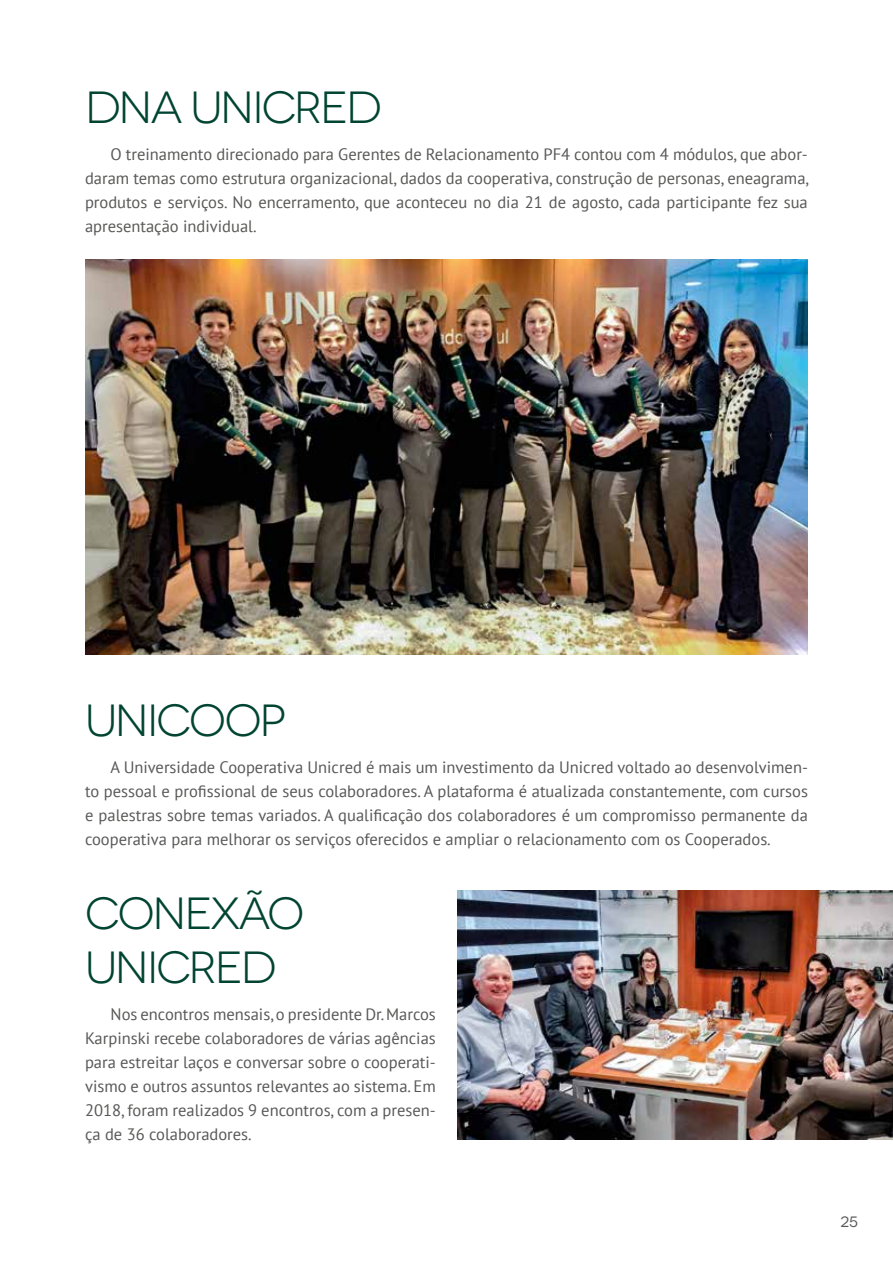
<style>
.page{position:relative;width:893px;height:1263px;background:#fff}
.page>*{position:absolute;margin:0;border:0;box-sizing:border-box;transform-origin:0 0}
.t1{font:45px/54px "Novecentowide";letter-spacing:-.045em;color:#004431}
.t2{font:16.5px/24px "PT Sans";color:#575756;text-align:justify}
.t3{font:15px "Novecentowide";color:#575756}
</style>
<div class="page">
<hr style="left:0;top:553px;width:1px;height:710px;background:#004431">
<img style="left:85px;top:259px;width:723px;height:396px">
<img style="left:457px;top:891px;width:436px;height:249px">
<h1 class="t1" style="left:85px;top:81px;width:298px">DNA UNICRED</h1>
<p class="t2" style="left:85px;top:142px;width:726px;text-indent:26px">O treinamento direcionado para Gerentes de Relacionamento PF4 contou com 4 módulos, que abor&shy;daram temas como estrutura organizacional, dados da cooperativa, construção de personas, eneagrama, produtos e serviços. No encerramento, que aconteceu no dia 21 de agosto, cada participante fez sua apresentação individual.</p>
<h1 class="t1" style="left:85px;top:694px;width:202px">UNICOOP</h1>
<p class="t2" style="left:85px;top:755px;width:724px;text-indent:26px">A Universidade Cooperativa Unicred é mais um investimento da Unicred voltado ao desenvolvimen&shy;to pessoal e profissional de seus colaboradores. A plataforma é atualizada constantemente, com cursos e palestras sobre temas variados. A qualificação dos colaboradores é um compromisso permanente da cooperativa para melhorar os serviços oferecidos e ampliar o relacionamento com os Cooperados.</p>
<h1 class="t1" style="left:85px;top:886px;width:221px">CONEXÃO<br>UNICRED</h1>
<p class="t2" style="left:85px;top:1001px;width:352px;text-indent:26px">Nos encontros mensais, o presidente Dr. Marcos Karpinski recebe colaboradores de várias agências para estreitar laços e conversar sobre o cooperati&shy;vismo e outros assuntos relevantes ao sistema. Em 2018, foram realizados 9 encontros, com a presen&shy;ça de 36 colaboradores.</p>
<p class="t3" style="left:840px;top:1213px;width:19px">25</p>
</div>
